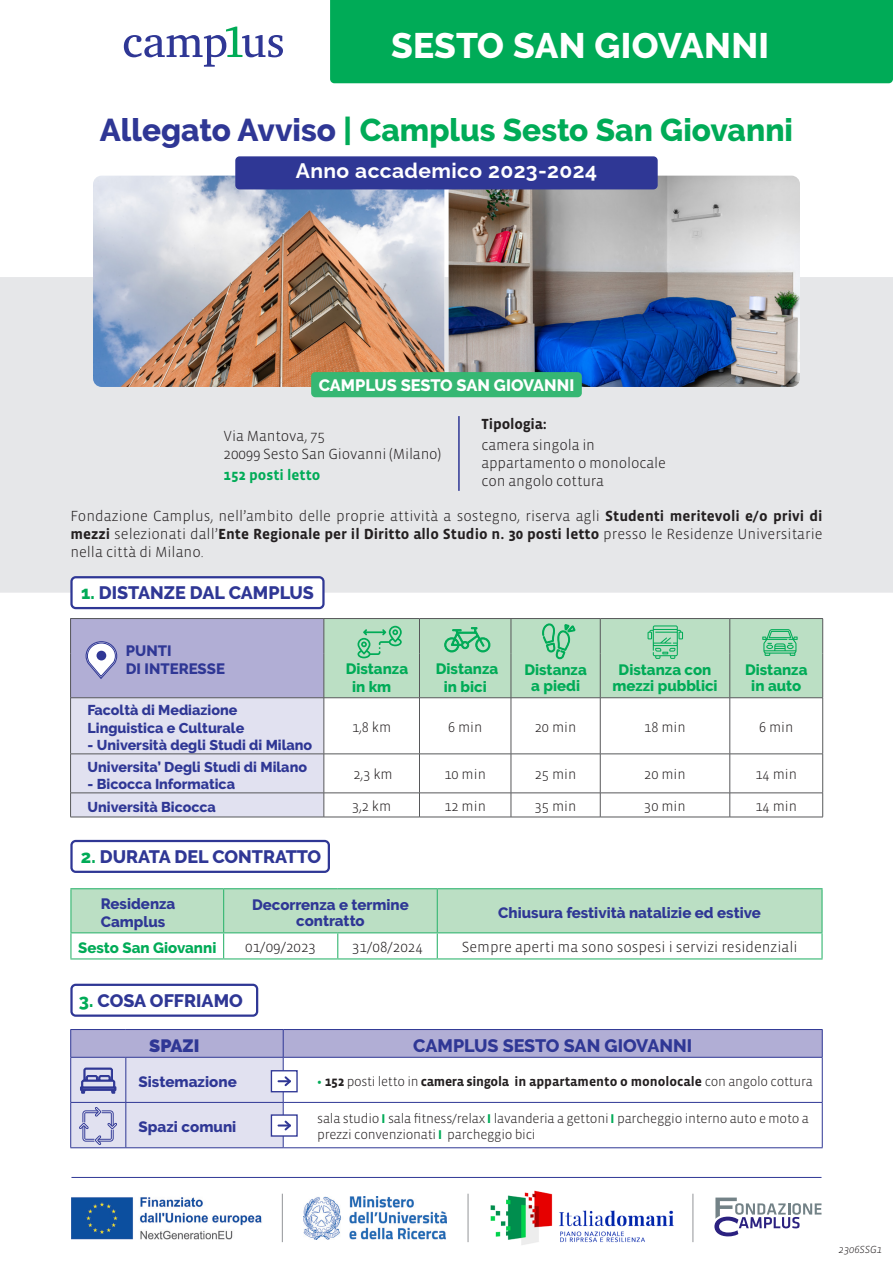
<style>
.page{position:relative;width:893px;height:1263px;background:#fff}
.page>*{position:absolute;margin:0;border:0;box-sizing:border-box;transform-origin:0 0}
.t1{font:800 35.4px "Raleway";letter-spacing:.01em;color:#fff}
.t2{font:800 31.5px "Raleway";color:#00ab57}
.t3{font:700 21px "Raleway";letter-spacing:.02em;color:#fff}
.t4{font:800 18px "Raleway";color:#2f3795}
.t5{font:800 18px "Raleway";color:#2f3795}
.t6{font:800 16.5px "Raleway";color:#fff}
.t7{font:300 15px/18px "Vista Sans OT";color:#231f20}
.t8{font:800 15px/16.5px "Raleway";color:#2f3795;text-align:center}
.t9{font:800 15px/18px "Raleway";color:#00ab57}
.t10{font:700 15px "Vista Sans OT";color:#00ab57}
.t11{font:700 15px "Vista Sans OT";letter-spacing:-.01em;color:#231f20}
.t12{font:800 14.25px "Raleway";color:#2f3795}
.t13{font:300 14.25px "Vista Sans OT";color:#231f20}
.t14{font:300 13.5px/16.2px "Vista Sans OT";letter-spacing:-.02em;color:#231f20}
.t15{font:700 13.5px "Vista Sans OT";color:#231f20}
.t16{font:italic 300 10.5px "Vista Sans OT";letter-spacing:-.01em;color:#231f20}
.s1{color:#2f3795}
.s2{font-weight:700}
.s3{color:#00ab57}
.s4{font-weight:300}
.s5{font-family:"Raleway";font-weight:800;font-size:12px;color:#00ab57}
</style>
<div class="page">
<hr style="left:71px;top:1177px;width:750px;height:1px;background:#2f3795">
<img style="left:71px;top:1197px;width:191px;height:42px">
<img style="left:304px;top:1196px;width:142px;height:43px">
<img style="left:490px;top:1190px;width:184px;height:55px">
<hr style="left:468px;top:1194px;width:1px;height:48px;background:#939598">
<hr style="left:282px;top:1194px;width:1px;height:48px;background:#939598">
<hr style="left:693px;top:1194px;width:1px;height:48px;background:#939598">
<svg style="left:714px;top:1197px;width:107px;height:39px"></svg>
<div style="left:0;top:277px;width:893px;height:316px;background:#e6e7e9"></div>
<img style="left:93px;top:176px;width:351px;height:211px">
<img style="left:449px;top:176px;width:351px;height:211px">
<div style="left:311px;top:372px;width:271px;height:25px;background:#36b773;border-radius:4px"></div>
<div style="left:330px;top:0;width:563px;height:83px;background:#00ab57"></div>
<svg style="left:124px;top:27px;width:159px;height:40px"></svg>
<div style="left:235px;top:156px;width:423px;height:33px;background:#2f3795;border-radius:4px"></div>
<hr style="left:458px;top:416px;width:2px;height:75px;background:#2f3795">
<div style="left:72px;top:577px;width:251px;height:31px;background:#fff;border-radius:4px"></div>
<div style="left:70px;top:576px;width:255px;height:33px;border:2px solid #2f3795;border-radius:4px"></div>
<hr style="left:70px;top:817px;width:254px;height:1px;background:#57585a">
<hr style="left:324px;top:817px;width:95px;height:1px;background:#57585a">
<hr style="left:419px;top:817px;width:92px;height:1px;background:#57585a">
<hr style="left:511px;top:817px;width:89px;height:1px;background:#57585a">
<hr style="left:600px;top:817px;width:130px;height:1px;background:#57585a">
<hr style="left:730px;top:817px;width:93px;height:1px;background:#57585a">
<svg style="left:70px;top:603px;width:753px;height:214px"></svg>
<hr style="left:70px;top:888px;width:154px;height:1px;background:#36b773">
<hr style="left:70px;top:889px;width:2px;height:43px;background:#36b773">
<hr style="left:224px;top:888px;width:114px;height:1px;background:#36b773">
<hr style="left:338px;top:888px;width:99px;height:1px;background:#36b773">
<hr style="left:437px;top:888px;width:386px;height:1px;background:#36b773">
<hr style="left:821px;top:889px;width:2px;height:43px;background:#36b773">
<hr style="left:70px;top:932px;width:154px;height:1px;background:#36b773">
<hr style="left:70px;top:933px;width:2px;height:25px;background:#36b773">
<hr style="left:437px;top:932px;width:386px;height:1px;background:#36b773">
<svg style="left:71px;top:889px;width:751px;height:69px"></svg>
<hr style="left:821px;top:933px;width:2px;height:25px;background:#36b773">
<hr style="left:70px;top:958px;width:154px;height:1px;background:#36b773">
<hr style="left:224px;top:958px;width:114px;height:1px;background:#36b773">
<hr style="left:338px;top:958px;width:99px;height:1px;background:#36b773">
<hr style="left:437px;top:958px;width:386px;height:1px;background:#36b773">
<div style="left:70px;top:840px;width:260px;height:33px;border:2px solid #2f3795;border-radius:4px"></div>
<div style="left:70px;top:984px;width:188px;height:33px;border:2px solid #2f3795;border-radius:4px"></div>
<svg style="left:70px;top:1029px;width:753px;height:119px"></svg>
<p class="t1" style="left:391px;top:25px;width:379px">SESTO SAN GIOVANNI</p>
<p class="t2" style="left:100px;top:112px;width:695px"><span class="s1">Allegato Avviso</span> | Camplus Sesto San Giovanni</p>
<p class="t3" style="left:296px;top:154px;width:303px">Anno accademico 2023-2024</p>
<p class="t6" style="left:319px;top:375px;width:257px">CAMPLUS SESTO SAN GIOVANNI</p>
<p class="t7" style="left:224px;top:427px;width:103px">Via Mantova, 75</p>
<p class="t7" style="left:224px;top:445px;width:219px">20099 Sesto San Giovanni (Milano)</p>
<p class="t10" style="left:224px;top:467px;width:98px">152 posti letto</p>
<p class="t11" style="left:481px;top:416px;width:67px">Tipologia:</p>
<p class="t7" style="left:481px;top:436px;width:186px">camera singola in appartamento o monolocale con angolo cottura</p>
<p class="t7" style="left:70px;top:507px;width:754px;text-align:justify">Fondazione Camplus, nell’ambito delle proprie attività a sostegno, riserva agli <span class="s2">Studenti meritevoli e/o privi di mezzi</span> selezionati dall’<span class="s2">Ente Regionale per il Diritto allo Studio n. 30 posti letto</span> presso le Residenze Universitarie nella città di Milano.</p>
<p class="t4" style="left:81px;top:582px;width:234px"><span class="s3">1.</span> DISTANZE DAL CAMPLUS</p>
<p class="t8" style="left:126px;top:643px;width:47px">PUNTI</p>
<p class="t8" style="left:126px;top:661px;width:101px">DI INTERESSE</p>
<p class="t9" style="left:352px;top:660px;width:58px;text-indent:-6px">Distanza in km</p>
<p class="t9" style="left:436px;top:660px;width:64px">Distanza</p>
<p class="t9" style="left:444px;top:678px;width:44px">in bici</p>
<p class="t9" style="left:524px;top:660px;width:64px">Distanza</p>
<p class="t9" style="left:531px;top:677px;width:50px">a piedi</p>
<p class="t9" style="left:619px;top:660px;width:94px">Distanza con</p>
<p class="t9" style="left:612px;top:677px;width:107px">mezzi pubblici</p>
<p class="t9" style="left:745px;top:660px;width:64px">Distanza</p>
<p class="t9" style="left:751px;top:677px;width:51px">in auto</p>
<p class="t12" style="left:88px;top:702px;width:151px">Facoltà di Mediazione</p>
<p class="t12" style="left:88px;top:719px;width:158px">Linguistica e Culturale</p>
<p class="t12" style="left:88px;top:736px;width:226px">- Università degli Studi di Milano</p>
<p class="t12" style="left:88px;top:758px;width:221px">Universita’ Degli Studi di Milano</p>
<p class="t12" style="left:88px;top:775px;width:149px">- Bicocca Informatica</p>
<p class="t13" style="left:352px;top:720px;width:41px">1,8 km</p>
<p class="t13" style="left:448px;top:720px;width:36px">6 min</p>
<p class="t13" style="left:535px;top:720px;width:43px">20 min</p>
<p class="t13" style="left:644px;top:720px;width:43px">18 min</p>
<p class="t13" style="left:759px;top:720px;width:36px">6 min</p>
<p class="t13" style="left:353px;top:767px;width:41px">2,3 km</p>
<p class="t13" style="left:444px;top:767px;width:43px">10 min</p>
<p class="t13" style="left:535px;top:767px;width:43px">25 min</p>
<p class="t13" style="left:644px;top:767px;width:43px">20 min</p>
<p class="t13" style="left:755px;top:767px;width:43px">14 min</p>
<p class="t12" style="left:88px;top:798px;width:130px">Università Bicocca</p>
<p class="t13" style="left:352px;top:799px;width:41px">3,2 km</p>
<p class="t13" style="left:444px;top:799px;width:43px">12 min</p>
<p class="t13" style="left:535px;top:799px;width:43px">35 min</p>
<p class="t13" style="left:644px;top:799px;width:43px">30 min</p>
<p class="t13" style="left:755px;top:799px;width:43px">14 min</p>
<p class="t4" style="left:81px;top:846px;width:242px"><span class="s3">2.</span> DURATA DEL CONTRATTO</p>
<p class="t8" style="left:101px;top:895px;width:76px">Residenza</p>
<p class="t8" style="left:101px;top:913px;width:66px">Camplus</p>
<p class="t8" style="left:252px;top:896px;width:158px">Decorrenza e termine contratto</p>
<p class="t8" style="left:498px;top:904px;width:264px">Chiusura festività natalizie ed estive</p>
<p class="t9" style="left:78px;top:939px;width:140px">Sesto San Giovanni</p>
<p class="t7" style="left:245px;top:938px;width:72px">01/09/2023</p>
<p class="t7" style="left:352px;top:938px;width:72px">31/08/2024</p>
<p class="t7" style="left:462px;top:938px;width:337px">Sempre aperti ma sono sospesi i servizi residenziali</p>
<p class="t4" style="left:79px;top:990px;width:166px"><span class="s3">3.</span> COSA OFFRIAMO</p>
<p class="t5" style="left:149px;top:1035px;width:52px">SPAZI</p>
<p class="t4" style="left:413px;top:1035px;width:280px">CAMPLUS SESTO SAN GIOVANNI</p>
<p class="t8" style="left:139px;top:1073px;width:100px">Sistemazione</p>
<p class="t15" style="left:317px;top:1074px;width:497px"><span class="s3">•</span> 152 <span class="s4">posti letto in</span> camera singola in appartamento o monolocale <span class="s4">con angolo cottura</span></p>
<p class="t8" style="left:139px;top:1119px;width:99px">Spazi comuni</p>
<p class="t14" style="left:317px;top:1110px;width:493px">sala studio <span class="s5">l</span> sala fitness/relax <span class="s5">l</span> lavanderia a gettoni <span class="s5">l</span> parcheggio interno auto e moto a prezzi convenzionati <span class="s5">l</span> parcheggio bici</p>
<p class="t16" style="left:839px;top:1243px;width:44px">2306SSG1</p>
</div>
